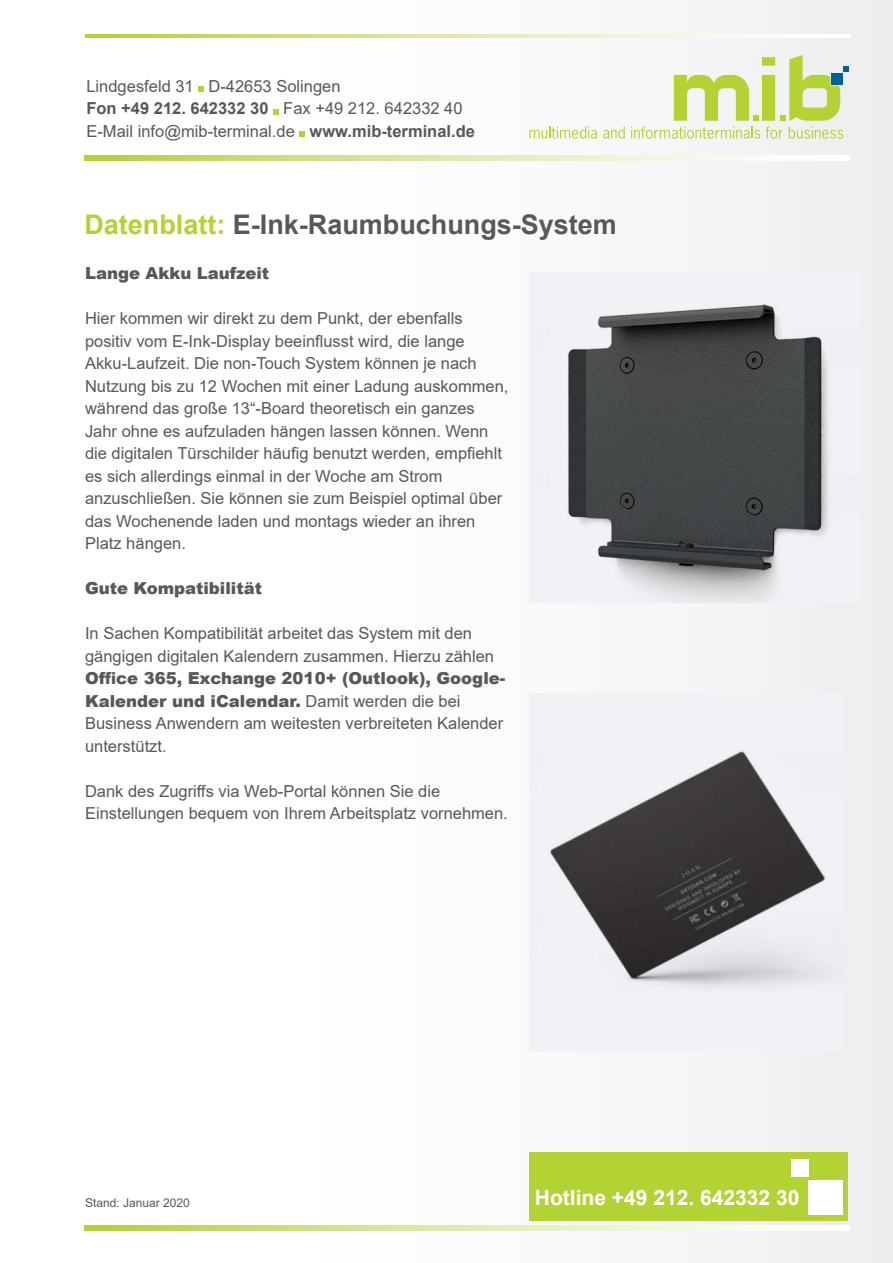
<style>
.page{position:relative;width:893px;height:1263px;background:#fff}
.page>*{position:absolute;margin:0;border:0;box-sizing:border-box;transform-origin:0 0}
.Headline{font:700 27px "Arial";color:#57585a}
.t1{font:700 21px "Arial";color:#fff}
.t2{font:16.5px/22.5px "Arial";color:#57585a}
.t3{font:900 16.5px "Arial";color:#57585a}
.t4{font:12px "Arial";color:#57585a}
.s1{font-weight:700}
.s2{color:#b3d234}
.s3{font-weight:900}
</style>
<div class="page">
<div style="left:259px;top:0;width:634px;height:1263px;background:linear-gradient(to right,#fff,#eeefef)"></div>
<svg style="left:529px;top:127px;width:68px;height:12px"></svg>
<svg style="left:603px;top:127px;width:22px;height:12px"></svg>
<svg style="left:631px;top:55px;width:217px;height:84px"></svg>
<svg style="left:85px;top:156px;width:764px;height:4px"></svg>
<svg style="left:198px;top:86px;width:6px;height:6px"></svg>
<svg style="left:273px;top:109px;width:6px;height:5px"></svg>
<svg style="left:299px;top:131px;width:6px;height:6px"></svg>
<svg style="left:86px;top:34px;width:764px;height:3px"></svg>
<div style="left:529px;top:1152px;width:319px;height:68px;background:#b3d234"></div>
<div style="left:808px;top:1180px;width:35px;height:35px;background:#fff"></div>
<div style="left:791px;top:1159px;width:18px;height:18px;background:#fff"></div>
<svg style="left:85px;top:1226px;width:764px;height:4px"></svg>
<img style="left:529px;top:273px;width:330px;height:330px">
<img style="left:529px;top:693px;width:314px;height:358px">
<p class="t2" style="left:86px;top:75px;width:390px">Lindgesfeld 31 D-42653 Solingen<br><span class="s1">Fon +49 212. 642332 30</span> Fax +49 212. 642332 40<br>E-Mail info@mib-terminal.de <span class="s1">www.mib-terminal.de</span></p>
<p class="Headline" style="left:84px;top:205px;width:534px"><span class="s2">Datenblatt:</span> E-Ink-Raumbuchungs-System</p>
<p class="t3" style="left:85px;top:261px;width:186px">Lange Akku Laufzeit</p>
<p class="t2" style="left:85px;top:307px;width:425px">Hier kommen wir direkt zu dem Punkt, der ebenfalls positiv vom E-Ink-Display beeinflusst wird, die lange Akku-Laufzeit. Die non-Touch System können je nach Nutzung bis zu 12 Wochen mit einer Ladung auskommen, während das große 13“-Board theoretisch ein ganzes Jahr ohne es aufzuladen hängen lassen können. Wenn die digitalen Türschilder häufig benutzt werden, empfiehlt es sich allerdings einmal in der Woche am Strom anzuschließen. Sie können sie zum Beispiel optimal über das Wochenende laden und montags wieder an ihren Platz hängen.</p>
<p class="t3" style="left:85px;top:576px;width:178px">Gute Kompatibilität</p>
<p class="t2" style="left:85px;top:622px;width:422px">In Sachen Kompatibilität arbeitet das System mit den gängigen digitalen Kalendern zusammen. Hierzu zählen <span class="s3">Office 365, Exchange 2010+ (Outlook), Google-Kalender und iCalendar.</span> Damit werden die bei Business Anwendern am weitesten verbreiteten Kalender unterstützt.</p>
<p class="t2" style="left:85px;top:779px;width:424px">Dank des Zugriffs via Web-Portal können Sie die<br>Einstellungen bequem von Ihrem Arbeitsplatz vornehmen.</p>
<p class="t4" style="left:85px;top:1194px;width:106px">Stand: Januar 2020</p>
<p class="t1" style="left:535px;top:1183px;width:266px">Hotline +49 212. 642332 30</p>
</div>
